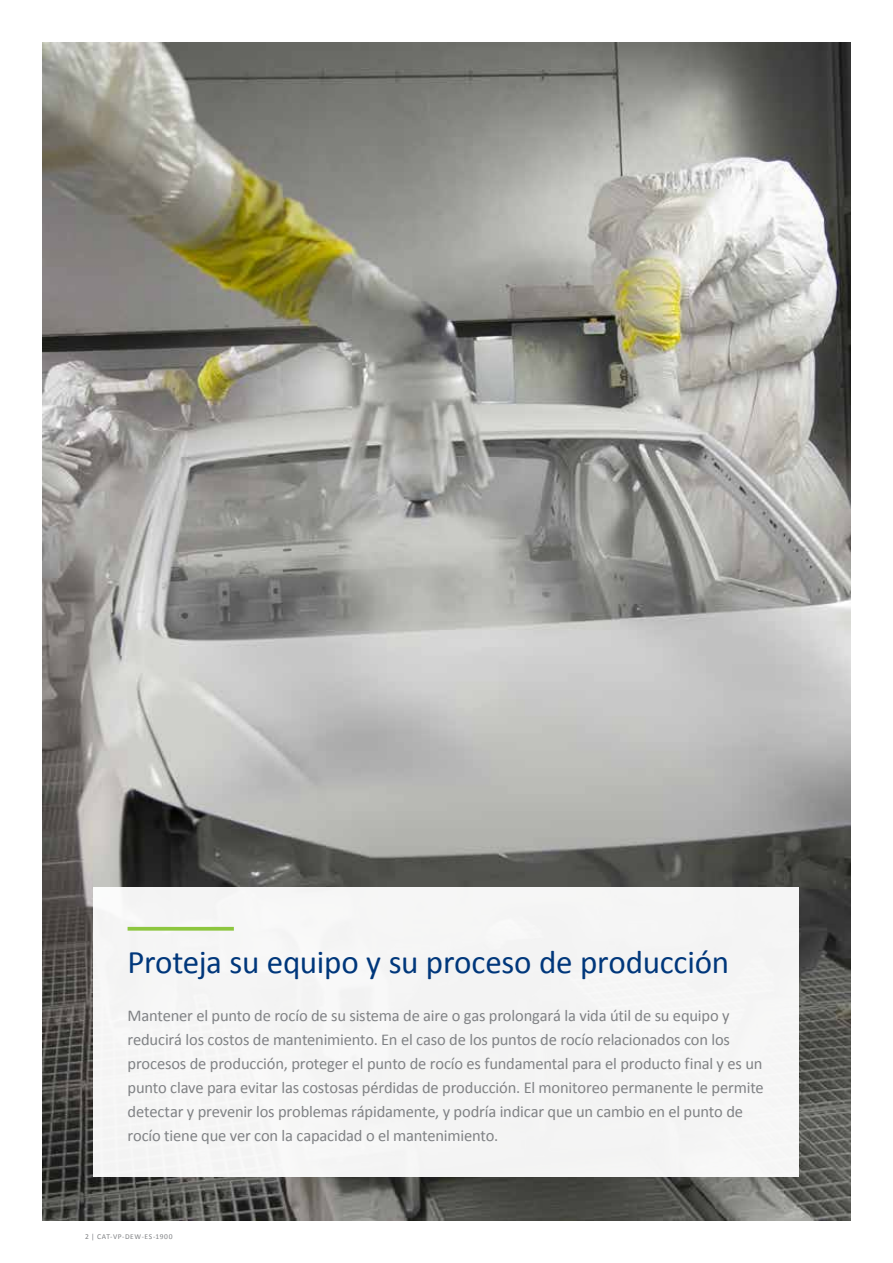
<style>
.page{position:relative;width:893px;height:1263px;background:#fff}
.page>*{position:absolute;margin:0;border:0;box-sizing:border-box;transform-origin:0 0}
.t1{font:33px "Calibri";letter-spacing:-.01em;color:#00377b}
.t2{font:16.5px/24px "Calibri";letter-spacing:-.01em;color:#808285}
.t3{font:7.5px "Calibri";letter-spacing:.08em;color:#808285}
</style>
<div class="page">
<img style="left:43px;top:43px;width:807px;height:1177px">
<div style="left:94px;top:887px;width:705px;height:289px;background:#f5f5f5"></div>
<svg style="left:128px;top:927px;width:106px;height:4px"></svg>
<h1 class="t1" style="left:128px;top:939px;width:603px">Proteja su equipo y su proceso de producción</h1>
<p class="t2" style="left:128px;top:1003px;width:638px">Mantener el punto de rocío de su sistema de aire o gas prolongará la vida útil de su equipo y reducirá los costos de mantenimiento. En el caso de los puntos de rocío relacionados con los procesos de producción, proteger el punto de rocío es fundamental para el producto final y es un punto clave para evitar las costosas pérdidas de producción. El monitoreo permanente le permite detectar y prevenir los problemas rápidamente, y podría indicar que un cambio en el punto de rocío tiene que ver con la capacidad o el mantenimiento.</p>
<p class="t3" style="left:85px;top:1231px;width:89px">2 | CAT-VP-DEW-ES-1900</p>
</div>
